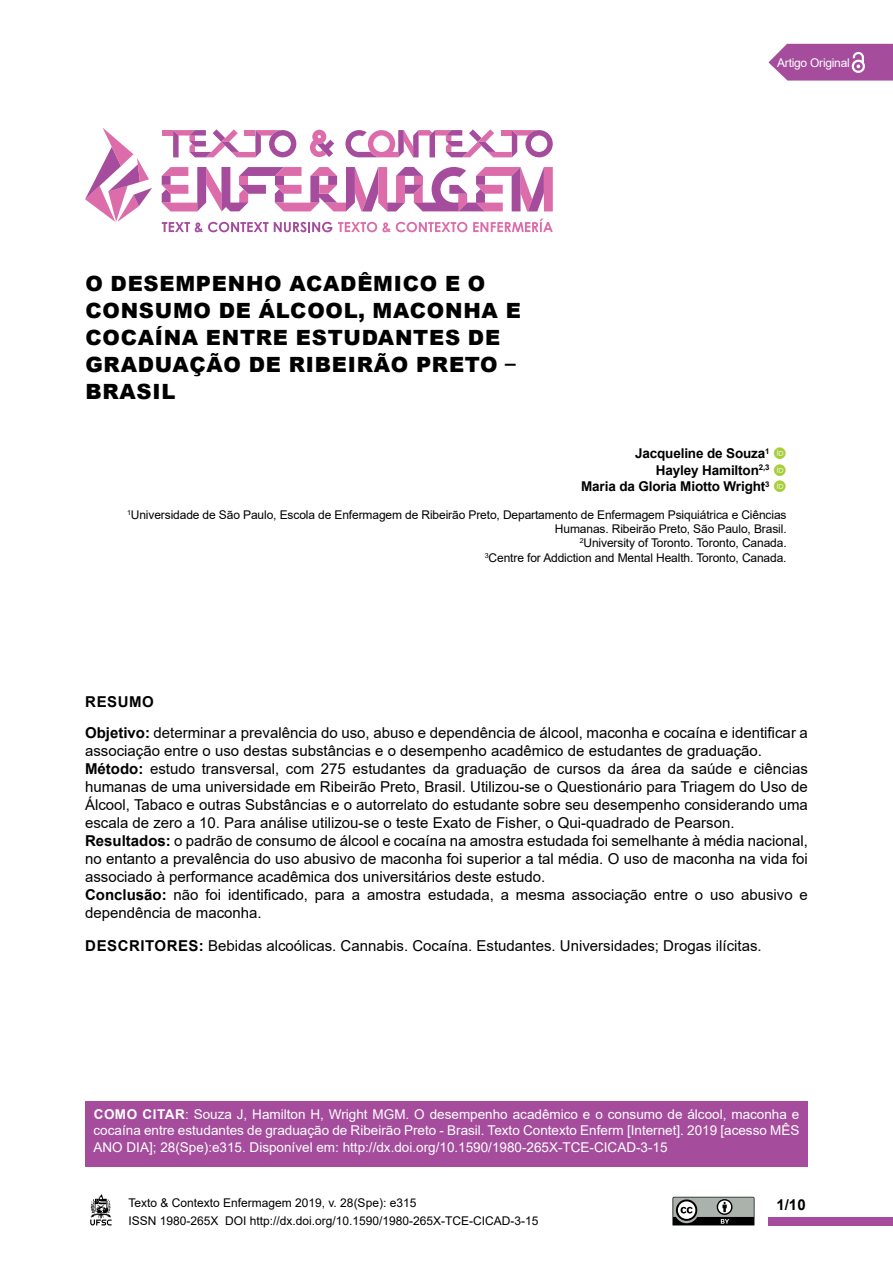
<style>
.page{position:relative;width:893px;height:1263px;background:#fff}
.page>*{position:absolute;margin:0;border:0;box-sizing:border-box;transform-origin:0 0}
.t1{font:900 21px/27px "Arial";letter-spacing:.035em;color:#000}
.t2{font:15px/18px "Arial";color:#000}
.t3{font:700 15px "Arial";color:#000}
.t4{font:13.5px/16.2px "Arial";color:#fff;text-align:justify}
.t5{font:700 13.5px/16.5px "Arial";letter-spacing:-.01em;color:#000;text-align:right}
.t6{font:12px/14.4px "Arial";letter-spacing:-.01em;color:#000}
.t7{font:12px "Arial";letter-spacing:-.02em;color:#fff}
.s1{font-weight:700}
</style>
<div class="page">
<div style="left:769px;top:1217px;width:124px;height:8px;background:#a54d9c"></div>
<svg style="left:90px;top:1194px;width:22px;height:31px"></svg>
<svg style="left:162px;top:167px;width:391px;height:45px"></svg>
<div style="left:162px;top:130px;width:11px;height:6px;background:#dd6daa"></div>
<svg style="left:173px;top:129px;width:123px;height:28px"></svg>
<svg style="left:310px;top:129px;width:243px;height:28px"></svg>
<svg style="left:162px;top:222px;width:106px;height:10px"></svg>
<svg style="left:274px;top:222px;width:58px;height:10px"></svg>
<svg style="left:338px;top:222px;width:129px;height:10px"></svg>
<svg style="left:473px;top:219px;width:80px;height:13px"></svg>
<svg style="left:85px;top:128px;width:67px;height:94px"></svg>
<svg style="left:768px;top:44px;width:125px;height:37px;background:#af61a7"></svg>
<svg style="left:672px;top:1197px;width:83px;height:29px;background:#777b78"></svg>
<div style="left:85px;top:1101px;width:723px;height:66px;background:#a54d9c"></div>
<h1 class="t1" style="left:85px;top:270px;width:437px">O DESEMPENHO ACADÊMICO E O<br>CONSUMO DE ÁLCOOL, MACONHA E<br>COCAÍNA ENTRE ESTUDANTES DE<br>GRADUAÇÃO DE RIBEIRÃO PRETO –<br>BRASIL</h1>
<p class="t7" style="left:777px;top:54px;width:74px">Artigo Original</p>
<p class="t5" style="left:581px;top:446px;width:190px">Jacqueline de Souza<sup>1<br></sup>Hayley Hamilton<sup>2,3<br></sup>Maria da Gloria Miotto Wright<sup>3</sup></p>
<p class="t6" style="left:127px;top:507px;width:661px;text-align:right"><sup>1</sup>Universidade de São Paulo, Escola de Enfermagem de Ribeirão Preto, Departamento de Enfermagem Psiquiátrica e Ciências Humanas. Ribeirão Preto, São Paulo, Brasil.<br><sup>2</sup>University of Toronto. Toronto, Canada.<br><sup>3</sup>Centre for Addiction and Mental Health. Toronto, Canada.</p>
<p class="t2" style="left:85px;top:687px;width:724px;line-height:30.8px"><span class="s1">RESUMO<br>Objetivo:</span> determinar a prevalência do uso, abuso e dependência de álcool, maconha e cocaína e identificar a</p>
<p class="t2" style="left:85px;top:742px;width:724px">associação entre o uso destas substâncias e o desempenho acadêmico de estudantes de graduação.<br><span class="s1">Método:</span> estudo transversal, com 275 estudantes da graduação de cursos da área da saúde e ciências humanas de uma universidade em Ribeirão Preto, Brasil. Utilizou-se o Questionário para Triagem do Uso de Álcool, Tabaco e outras Substâncias e o autorrelato do estudante sobre seu desempenho considerando uma escala de zero a 10. Para análise utilizou-se o teste Exato de Fisher, o Qui-quadrado de Pearson.<br><span class="s1">Resultados:</span> o padrão de consumo de álcool e cocaína na amostra estudada foi semelhante à média nacional, no entanto a prevalência do uso abusivo de maconha foi superior a tal média. O uso de maconha na vida foi associado à performance acadêmica dos universitários deste estudo.<br><span class="s1">Conclusão:</span> não foi identificado, para a amostra estudada, a mesma associação entre o uso abusivo e dependência de maconha.</p>
<p class="t2" style="left:85px;top:937px;width:678px"><span class="s1">DESCRITORES:</span> Bebidas alcoólicas. Cannabis. Cocaína. Estudantes. Universidades; Drogas ilícitas.</p>
<p class="t4" style="left:94px;top:1106px;width:707px"><span class="s1">COMO CITAR</span>: Souza J, Hamilton H, Wright MGM. O desempenho acadêmico e o consumo de álcool, maconha e cocaína entre estudantes de graduação de Ribeirão Preto - Brasil. Texto Contexto Enferm [Internet]. 2019 [acesso MÊS ANO DIA]; 28(Spe):e315. Disponível em: http://dx.doi.org/10.1590/1980-265X-TCE-CICAD-3-15</p>
<p class="t6" style="left:128px;top:1194px;width:412px;line-height:18px">Texto &amp; Contexto Enfermagem 2019, v. 28(Spe): e315<br>ISSN 1980-265X DOI http://dx.doi.org/10.1590/1980-265X-TCE-CICAD-3-15</p>
<p class="t3" style="left:776px;top:1194px;width:31px">1/10</p>
</div>
